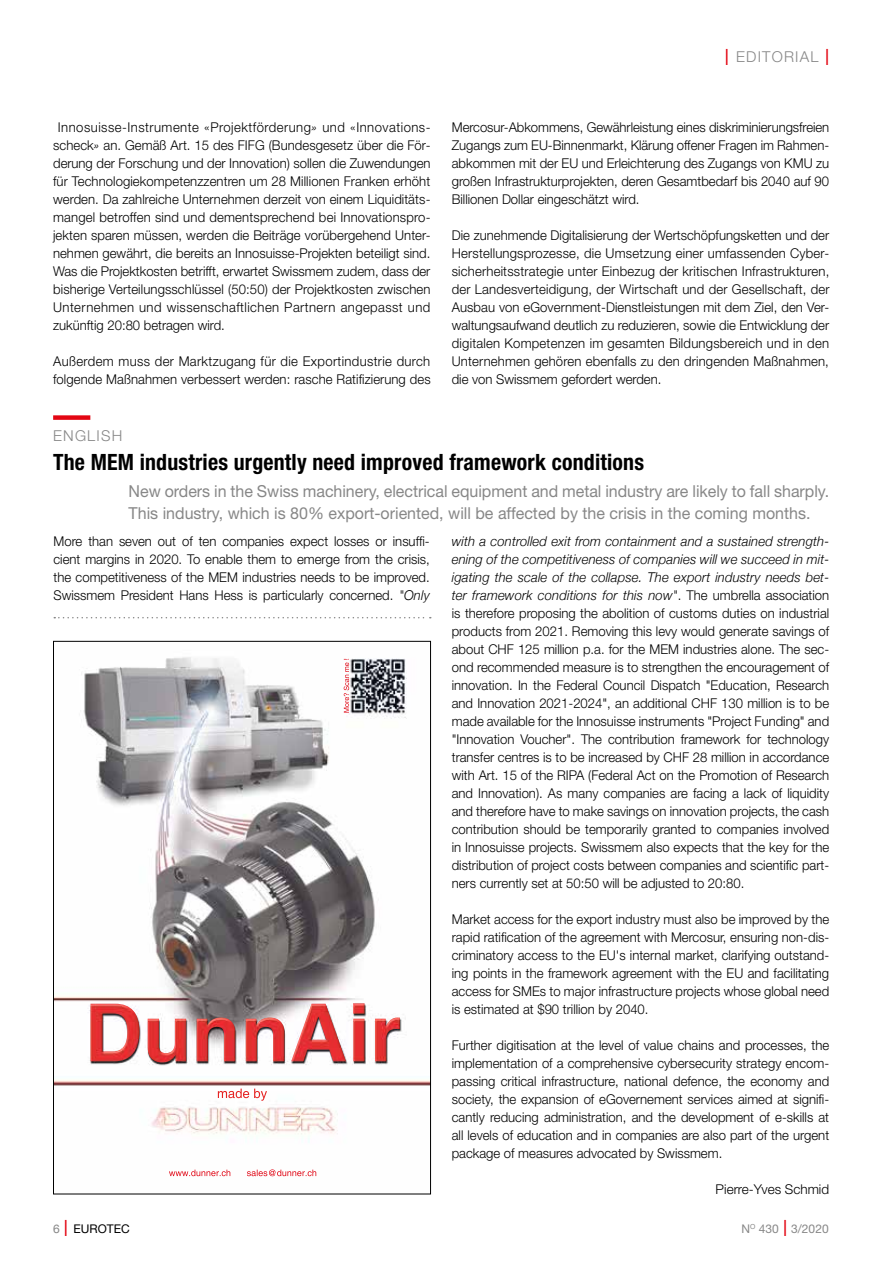
<style>
.page{position:relative;width:893px;height:1263px;background:#fff}
.page>*{position:absolute;margin:0;border:0;box-sizing:border-box;transform-origin:0 0}
.t1{font:700 condensed 22.5px "Helvetica Neue";letter-spacing:.01em;color:#000}
.t2{font:16.5px/22.5px "Helvetica Neue";color:#878787}
.t3{font:300 15px "Helvetica Neue";letter-spacing:.08em;color:#878787}
.t4{font:300 13.5px/18px "Helvetica Neue";color:#000;text-align:justify}
.t5{font:12px "Helvetica Neue";color:#878787}
.t6{font:12px "Helvetica Neue";color:#000}
.s1{font-stretch:condensed;font-size:22.5px;color:#e30613}
.s2{font-style:italic}
.s3{color:#878787}
.s4{font-weight:300;font-stretch:condensed;font-size:22.5px;color:#e30613}
</style>
<div class="page">
<div style="left:53px;top:415px;width:37px;height:5px;background:#e30613"></div>
<svg style="left:54px;top:617px;width:377px;height:1px"></svg>
<img style="left:55px;top:657px;width:374px;height:520px">
<p class="t3" style="left:725px;top:47px;width:106px"><span class="s1">I</span> EDITORIAL <span class="s1">I</span></p>
<p class="t4" style="left:53px;top:118px;width:379px;text-indent:5px">Innosuisse-Instrumente «Projektförderung<span class="s2">»</span> und «Innovations&shy;scheck<span class="s2">»</span> an. Gemäß Art. 15 des FIFG (Bundesgesetz über die För&shy;derung der Forschung und der Innovation) sollen die Zuwendungen für Technologiekompetenzzentren um 28 Millionen Franken erhöht werden. Da zahlreiche Unternehmen derzeit von einem Liquiditäts&shy;mangel betroffen sind und dementsprechend bei Innovationspro&shy;jekten sparen müssen, werden die Beiträge vorübergehend Unter&shy;nehmen gewährt, die bereits an Innosuisse-Projekten beteiligt sind.<br>Was die Projektkosten betrifft, erwartet Swissmem zudem, dass der bisherige Verteilungsschlüssel (50:50) der Projektkosten zwischen Unternehmen und wissenschaftlichen Partnern angepasst und zukünftig 20:80 betragen wird.</p>
<p class="t4" style="left:53px;top:352px;width:379px">Außerdem muss der Marktzugang für die Exportindustrie durch folgende Maßnahmen verbessert werden: rasche Ratifizierung des</p>
<p class="t4" style="left:452px;top:118px;width:379px">Mercosur-Abkommens, Gewährleistung eines diskriminierungsfreien Zugangs zum EU-Binnenmarkt, Klärung offener Fragen im Rahmen&shy;abkommen mit der EU und Erleichterung des Zugangs von KMU zu großen Infrastrukturprojekten, deren Gesamtbedarf bis 2040 auf 90<br>Billionen Dollar eingeschätzt wird.</p>
<p class="t4" style="left:452px;top:226px;width:379px">Die zunehmende Digitalisierung der Wertschöpfungsketten und der Herstellungsprozesse, die Umsetzung einer umfassenden Cyber&shy;sicherheitsstrategie unter Einbezug der kritischen Infrastrukturen, der Landesverteidigung, der Wirtschaft und der Gesellschaft, der Ausbau von eGovernment-Dienstleistungen mit dem Ziel, den Ver&shy;waltungsaufwand deutlich zu reduzieren, sowie die Entwicklung der digitalen Kompetenzen im gesamten Bildungsbereich und in den Unternehmen gehören ebenfalls zu den dringenden Maßnahmen, die von Swissmem gefordert werden.</p>
<p class="t3" style="left:53px;top:427px;width:71px">ENGLISH</p>
<h1 class="t1" style="left:53px;top:448px;width:592px">The MEM industries urgently need improved framework conditions</h1>
<p class="t2" style="left:129px;top:479px;width:702px">New orders in the Swiss machinery, electrical equipment and metal industry are likely to fall sharply.<br>This industry, which is 80% export-oriented, will be affected by the crisis in the coming months.</p>
<p class="t4" style="left:54px;top:532px;width:378px">More than seven out of ten companies expect losses or insuffi&shy;cient margins in 2020. To enable them to emerge from the crisis, the competitiveness of the MEM industries needs to be improved.<br>Swissmem President Hans Hess is particularly concerned. <span class="s2">"Only</span></p>
<p class="t4" style="left:452px;top:532px;width:379px"><span class="s2">with a controlled exit from containment and a sustained strength&shy;ening of the competitiveness of companies will we succeed in mit&shy;igating the scale of the collapse. The export industry needs bet&shy;ter framework conditions for this now"</span>. The umbrella association is therefore proposing the abolition of customs duties on industrial products from 2021. Removing this levy would generate savings of about CHF 125 million p.a. for the MEM industries alone. The sec&shy;ond recommended measure is to strengthen the encouragement of innovation. In the Federal Council Dispatch "Education, Research and Innovation 2021-2024", an additional CHF 130 million is to be made available for the Innosuisse instruments "Project Funding" and "Innovation Voucher". The contribution framework for technology transfer centres is to be increased by CHF 28 million in accordance with Art. 15 of the RIPA (Federal Act on the Promotion of Research and Innovation). As many companies are facing a lack of liquidity and therefore have to make savings on innovation projects, the cash contribution should be temporarily granted to companies involved in Innosuisse projects. Swissmem also expects that the key for the distribution of project costs between companies and scientific part&shy;ners currently set at 50:50 will be adjusted to 20:80.</p>
<p class="t4" style="left:452px;top:910px;width:379px">Market access for the export industry must also be improved by the rapid ratification of the agreement with Mercosur, ensuring non-dis&shy;criminatory access to the EU's internal market, clarifying outstand&shy;ing points in the framework agreement with the EU and facilitating access for SMEs to major infrastructure projects whose global need is estimated at $90 trillion by 2040.</p>
<p class="t4" style="left:452px;top:1036px;width:379px">Further digitisation at the level of value chains and processes, the implementation of a comprehensive cybersecurity strategy encom&shy;passing critical infrastructure, national defence, the economy and society, the expansion of eGovernement services aimed at signifi&shy;cantly reducing administration, and the development of e-skills at all levels of education and in companies are also part of the urgent package of measures advocated by Swissmem.</p>
<p class="t4" style="left:716px;top:1180px;width:115px">Pierre-Yves Schmid</p>
<p class="t6" style="left:53px;top:1221px;width:78px"><span class="s3">6</span> <span class="s4">I</span> EUROTEC</p>
<p class="t5" style="left:741px;top:1221px;width:89px">N<sup>O</sup> 430 <span class="s4">I</span> 3/2020</p>
</div>
